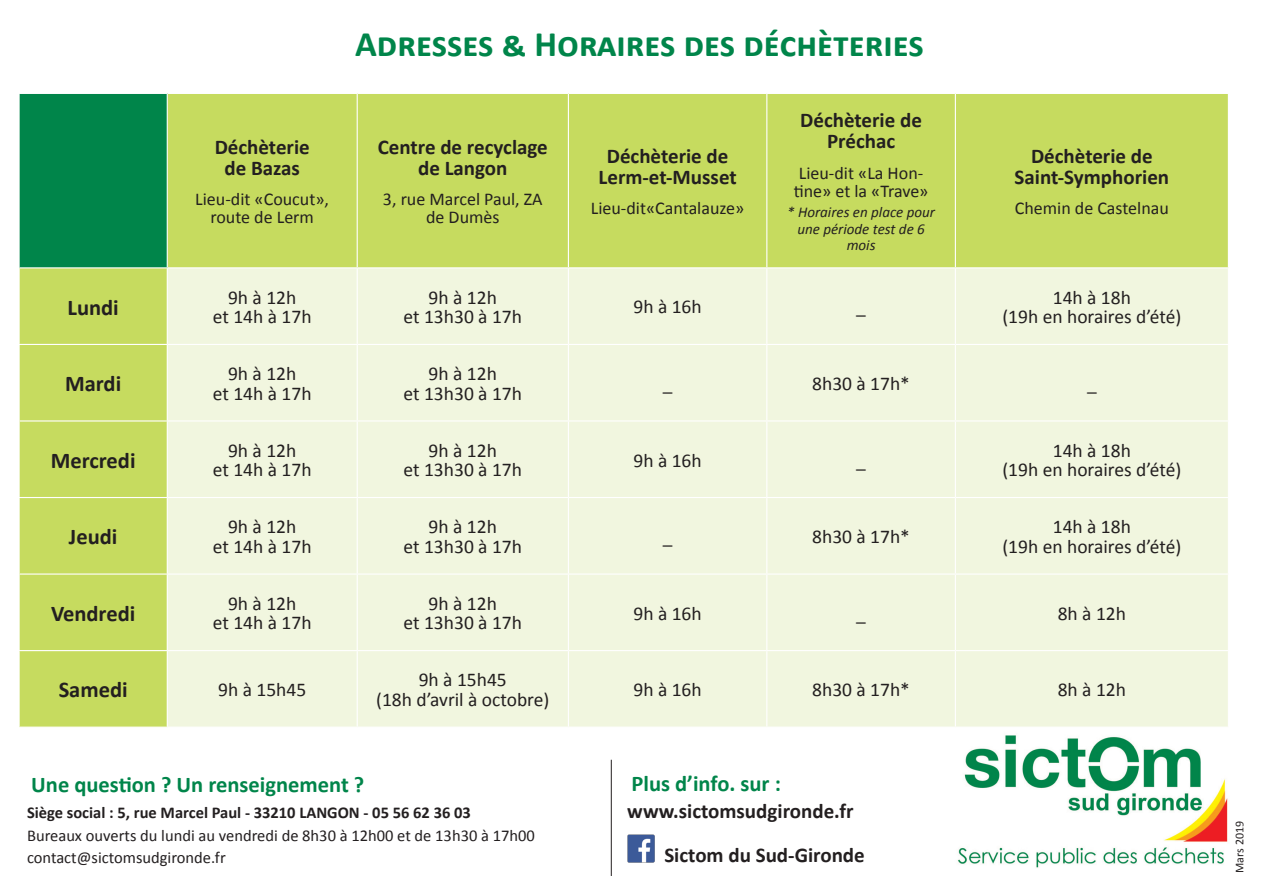
<style>
.page{position:relative;width:1263px;height:893px;background:#fff}
.page>*{position:absolute;margin:0;border:0;box-sizing:border-box;transform-origin:0 0}
.t1{font:700 36px "Calibri";color:#00854a}
.t2{font:700 22.5px "Calibri";color:#00854a}
.t3{font:700 22.5px "Calibri";color:#231f20}
.t4{font:700 21px/21px "Calibri";color:#231f20;text-align:center}
.t5{font:19.5px "Calibri";color:#231f20}
.t6{font:18px/18px "Calibri";color:#231f20;text-align:center}
.t7{font:16.5px "Calibri";color:#231f20}
.t8{font:700 16.5px "Calibri";color:#231f20}
.t9{font:italic 15px/16.5px "Calibri";color:#231f20;text-align:center}
.t10{font:12px "Calibri";color:#231f20}
</style>
<div class="page">
<div style="left:19px;top:93px;width:148px;height:175px;background:#00854a"></div>
<div style="left:168px;top:94px;width:1060px;height:173px;background:#c6db5f"></div>
<div style="left:357px;top:93px;width:211px;height:175px;background:#c6db5f"></div>
<div style="left:20px;top:268px;width:147px;height:459px;background:#c6db5f"></div>
<div style="left:168px;top:268px;width:1060px;height:459px;background:#f1f6df"></div>
<div style="left:358px;top:268px;width:210px;height:459px;background:#f1f6df"></div>
<hr style="left:357px;top:93px;width:211px;height:1px;background:#fff">
<hr style="left:357px;top:94px;width:1px;height:173px;background:#fff">
<hr style="left:568px;top:94px;width:1px;height:173px;background:#fff">
<hr style="left:766px;top:94px;width:1px;height:173px;background:#fff">
<hr style="left:955px;top:94px;width:1px;height:173px;background:#fff">
<hr style="left:357px;top:267px;width:211px;height:1px;background:#fff">
<hr style="left:357px;top:268px;width:1px;height:76px;background:#fff">
<hr style="left:568px;top:268px;width:1px;height:76px;background:#fff">
<hr style="left:766px;top:268px;width:1px;height:76px;background:#fff">
<hr style="left:955px;top:268px;width:1px;height:76px;background:#fff">
<hr style="left:167px;top:344px;width:190px;height:1px;background:#fff">
<hr style="left:357px;top:344px;width:211px;height:1px;background:#fff">
<hr style="left:357px;top:345px;width:1px;height:75px;background:#fff">
<hr style="left:568px;top:344px;width:199px;height:1px;background:#fff">
<hr style="left:568px;top:345px;width:1px;height:75px;background:#fff">
<hr style="left:767px;top:344px;width:188px;height:1px;background:#fff">
<hr style="left:766px;top:345px;width:1px;height:75px;background:#fff">
<hr style="left:955px;top:344px;width:274px;height:1px;background:#fff">
<hr style="left:955px;top:345px;width:1px;height:75px;background:#fff">
<hr style="left:167px;top:420px;width:190px;height:2px;background:#fff">
<hr style="left:357px;top:420px;width:211px;height:2px;background:#fff">
<hr style="left:357px;top:422px;width:1px;height:75px;background:#fff">
<hr style="left:568px;top:420px;width:199px;height:2px;background:#fff">
<hr style="left:568px;top:422px;width:1px;height:75px;background:#fff">
<hr style="left:767px;top:420px;width:188px;height:2px;background:#fff">
<hr style="left:766px;top:422px;width:1px;height:75px;background:#fff">
<hr style="left:955px;top:420px;width:274px;height:2px;background:#fff">
<hr style="left:955px;top:422px;width:1px;height:75px;background:#fff">
<hr style="left:167px;top:497px;width:190px;height:1px;background:#fff">
<hr style="left:357px;top:497px;width:211px;height:1px;background:#fff">
<hr style="left:357px;top:498px;width:1px;height:75px;background:#fff">
<hr style="left:568px;top:497px;width:199px;height:1px;background:#fff">
<hr style="left:568px;top:498px;width:1px;height:75px;background:#fff">
<hr style="left:767px;top:497px;width:188px;height:1px;background:#fff">
<hr style="left:766px;top:498px;width:1px;height:75px;background:#fff">
<hr style="left:955px;top:497px;width:274px;height:1px;background:#fff">
<hr style="left:955px;top:498px;width:1px;height:75px;background:#fff">
<hr style="left:167px;top:573px;width:190px;height:2px;background:#fff">
<hr style="left:357px;top:573px;width:211px;height:2px;background:#fff">
<hr style="left:357px;top:575px;width:1px;height:75px;background:#fff">
<hr style="left:568px;top:573px;width:199px;height:2px;background:#fff">
<hr style="left:568px;top:575px;width:1px;height:75px;background:#fff">
<hr style="left:767px;top:573px;width:188px;height:2px;background:#fff">
<hr style="left:766px;top:575px;width:1px;height:75px;background:#fff">
<hr style="left:955px;top:573px;width:274px;height:2px;background:#fff">
<hr style="left:955px;top:575px;width:1px;height:75px;background:#fff">
<hr style="left:167px;top:650px;width:190px;height:1px;background:#fff">
<hr style="left:357px;top:650px;width:211px;height:1px;background:#fff">
<hr style="left:357px;top:651px;width:1px;height:76px;background:#fff">
<hr style="left:568px;top:650px;width:199px;height:1px;background:#fff">
<hr style="left:568px;top:651px;width:1px;height:76px;background:#fff">
<hr style="left:767px;top:650px;width:188px;height:1px;background:#fff">
<hr style="left:766px;top:651px;width:1px;height:76px;background:#fff">
<hr style="left:955px;top:650px;width:274px;height:1px;background:#fff">
<hr style="left:955px;top:651px;width:1px;height:76px;background:#fff">
<hr style="left:19px;top:93px;width:148px;height:1px;background:#fff">
<hr style="left:19px;top:94px;width:1px;height:173px;background:#fff">
<hr style="left:19px;top:267px;width:148px;height:1px;background:#fff">
<hr style="left:19px;top:344px;width:148px;height:1px;background:#fff">
<hr style="left:19px;top:420px;width:148px;height:2px;background:#fff">
<hr style="left:19px;top:497px;width:148px;height:1px;background:#fff">
<hr style="left:19px;top:573px;width:148px;height:2px;background:#fff">
<hr style="left:19px;top:650px;width:148px;height:1px;background:#fff">
<img style="left:957px;top:735px;width:271px;height:133px">
<img style="left:627px;top:835px;width:28px;height:27px">
<hr style="left:611px;top:760px;width:1px;height:116px;background:#231f20">
<p class="t1" style="left:355px;top:21px;width:570px">Adresses &amp; Horaires des déchèteries</p>
<p class="t4" style="left:215px;top:136px;width:97px">Déchèterie</p>
<p class="t4" style="left:224px;top:157px;width:77px">de Bazas</p>
<p class="t6" style="left:195px;top:190px;width:135px">Lieu-dit «Coucut», route de Lerm</p>
<p class="t4" style="left:378px;top:136px;width:172px">Centre de recyclage de Langon</p>
<p class="t6" style="left:383px;top:190px;width:161px">3, rue Marcel Paul, ZA de Dumès</p>
<p class="t4" style="left:607px;top:145px;width:123px">Déchèterie de</p>
<p class="t4" style="left:598px;top:166px;width:140px">Lerm-et-Musset</p>
<p class="t6" style="left:591px;top:199px;width:155px">Lieu-dit«Cantalauze»</p>
<p class="t4" style="left:800px;top:109px;width:123px">Déchèterie de<br>Préchac</p>
<p class="t6" style="left:794px;top:164px;width:136px;text-align:left">Lieu-dit «La Hon&shy;tine» et la «Trave»</p>
<p class="t9" style="left:787px;top:203px;width:149px">* Horaires en place pour une période test de 6 mois</p>
<p class="t4" style="left:1031px;top:145px;width:123px">Déchèterie de</p>
<p class="t4" style="left:1014px;top:166px;width:156px">Saint-Symphorien</p>
<p class="t6" style="left:1015px;top:199px;width:156px">Chemin de Castelnau</p>
<p class="t3" style="left:68px;top:293px;width:53px">Lundi</p>
<p class="t5" style="left:228px;top:285px;width:70px">9h à 12h</p>
<p class="t5" style="left:213px;top:304px;width:100px">et 14h à 17h</p>
<p class="t5" style="left:429px;top:285px;width:70px">9h à 12h</p>
<p class="t5" style="left:404px;top:304px;width:120px">et 13h30 à 17h</p>
<p class="t5" style="left:633px;top:295px;width:70px">9h à 16h</p>
<p class="t5" style="left:856px;top:295px;width:11px">_</p>
<p class="t5" style="left:1053px;top:285px;width:80px">14h à 18h</p>
<p class="t5" style="left:1002px;top:304px;width:180px">(19h en horaires d’été)</p>
<p class="t3" style="left:65px;top:369px;width:58px">Mardi</p>
<p class="t5" style="left:228px;top:361px;width:70px">9h à 12h</p>
<p class="t5" style="left:213px;top:381px;width:100px">et 14h à 17h</p>
<p class="t5" style="left:429px;top:361px;width:70px">9h à 12h</p>
<p class="t5" style="left:404px;top:381px;width:120px">et 13h30 à 17h</p>
<p class="t5" style="left:663px;top:371px;width:11px">_</p>
<p class="t5" style="left:812px;top:371px;width:99px">8h30 à 17h*</p>
<p class="t5" style="left:1087px;top:371px;width:11px">_</p>
<p class="t3" style="left:51px;top:446px;width:86px">Mercredi</p>
<p class="t5" style="left:228px;top:438px;width:70px">9h à 12h</p>
<p class="t5" style="left:213px;top:457px;width:100px">et 14h à 17h</p>
<p class="t5" style="left:429px;top:438px;width:70px">9h à 12h</p>
<p class="t5" style="left:404px;top:457px;width:120px">et 13h30 à 17h</p>
<p class="t5" style="left:633px;top:448px;width:70px">9h à 16h</p>
<p class="t5" style="left:856px;top:448px;width:11px">_</p>
<p class="t5" style="left:1053px;top:438px;width:80px">14h à 18h</p>
<p class="t5" style="left:1002px;top:457px;width:180px">(19h en horaires d’été)</p>
<p class="t3" style="left:69px;top:522px;width:50px">Jeudi</p>
<p class="t5" style="left:228px;top:515px;width:70px">9h à 12h</p>
<p class="t5" style="left:213px;top:534px;width:100px">et 14h à 17h</p>
<p class="t5" style="left:429px;top:515px;width:70px">9h à 12h</p>
<p class="t5" style="left:404px;top:534px;width:120px">et 13h30 à 17h</p>
<p class="t5" style="left:663px;top:524px;width:11px">_</p>
<p class="t5" style="left:812px;top:524px;width:99px">8h30 à 17h*</p>
<p class="t5" style="left:1053px;top:515px;width:80px">14h à 18h</p>
<p class="t5" style="left:1002px;top:534px;width:180px">(19h en horaires d’été)</p>
<p class="t3" style="left:51px;top:599px;width:86px">Vendredi</p>
<p class="t5" style="left:228px;top:591px;width:70px">9h à 12h</p>
<p class="t5" style="left:213px;top:611px;width:100px">et 14h à 17h</p>
<p class="t5" style="left:429px;top:591px;width:70px">9h à 12h</p>
<p class="t5" style="left:404px;top:611px;width:120px">et 13h30 à 17h</p>
<p class="t5" style="left:633px;top:601px;width:70px">9h à 16h</p>
<p class="t5" style="left:856px;top:601px;width:11px">_</p>
<p class="t5" style="left:1058px;top:601px;width:70px">8h à 12h</p>
<p class="t3" style="left:59px;top:675px;width:70px">Samedi</p>
<p class="t5" style="left:218px;top:677px;width:90px">9h à 15h45</p>
<p class="t5" style="left:419px;top:668px;width:90px">9h à 15h45</p>
<p class="t5" style="left:376px;top:687px;width:175px">(18h d’avril à octobre)</p>
<p class="t5" style="left:633px;top:677px;width:70px">9h à 16h</p>
<p class="t5" style="left:812px;top:677px;width:99px">8h30 à 17h*</p>
<p class="t5" style="left:1058px;top:677px;width:70px">8h à 12h</p>
<p class="t2" style="left:31px;top:770px;width:335px">Une question ? Un renseignement ?</p>
<p class="t8" style="left:27px;top:802px;width:445px">Siège social : 5, rue Marcel Paul - 33210 LANGON - 05 56 62 36 03</p>
<p class="t7" style="left:27px;top:825px;width:509px">Bureaux ouverts du lundi au vendredi de 8h30 à 12h00 et de 13h30 à 17h00</p>
<p class="t7" style="left:27px;top:847px;width:200px">contact@sictomsudgironde.fr</p>
<p class="t2" style="left:631px;top:769px;width:151px">Plus d’info. sur :</p>
<p class="t4" style="left:627px;top:800px;width:228px">www.sictomsudgironde.fr</p>
<p class="t4" style="left:664px;top:845px;width:202px">Sictom du Sud-Gironde</p>
<p class="t10" style="left:1232px;top:873px;width:53px;rotate:-90deg">Mars 2019</p>
</div>
